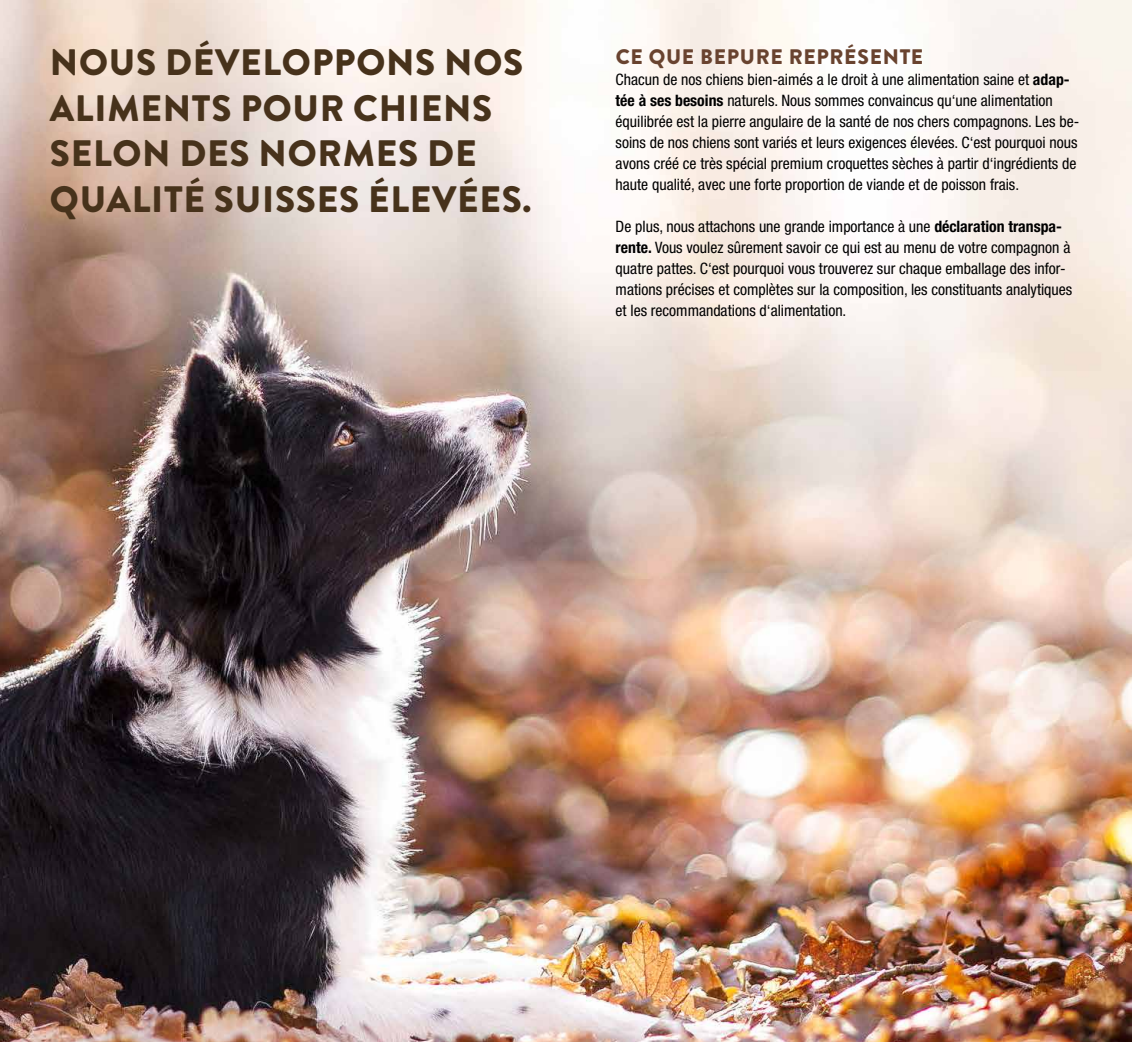
<style>
.page{position:relative;width:1132px;height:1042px;background:#fff}
.page>*{position:absolute;margin:0;border:0;box-sizing:border-box;transform-origin:0 0}
.t1{font:900 36.75px/45.5px "Brandon Grotesque";letter-spacing:.02em;color:#47321b}
.t2{font:900 21px "Brandon Grotesque";letter-spacing:.035em;color:#69432f}
.t3{font:condensed 15.75px/21px "Helvetica Neue LT Pro";color:#000}
.s1{font-weight:700}
</style>
<div class="page">
<img style="left:0;top:0;width:1131px;height:1042px">
<h1 class="t1" style="left:50px;top:40px;width:483px">NOUS DÉVELOPPONS NOS<br>ALIMENTS POUR CHIENS<br>SELON DES NORMES DE<br>QUALITÉ SUISSES ÉLEVÉES.</h1>
<h2 class="t2" style="left:615px;top:42px;width:309px">CE QUE BEPURE REPRÉSENTE</h2>
<p class="t3" style="left:615px;top:69px;width:465px">Chacun de nos chiens bien-aimés a le droit à une alimentation saine et <span class="s1">adap&shy;tée à ses besoins</span> naturels. Nous sommes convaincus qu‘une alimentation équilibrée est la pierre angulaire de la santé de nos chers compagnons. Les be&shy;soins de nos chiens sont variés et leurs exigences élevées. C‘est pourquoi nous avons créé ce très spécial premium croquettes sèches à partir d‘ingrédients de haute qualité, avec une forte proportion de viande et de poisson frais.</p>
<p class="t3" style="left:615px;top:216px;width:458px">De plus, nous attachons une grande importance à une <span class="s1">déclaration transpa&shy;rente.</span> Vous voulez sûrement savoir ce qui est au menu de votre compagnon à quatre pattes. C‘est pourquoi vous trouverez sur chaque emballage des infor&shy;mations précises et complètes sur la composition, les constituants analytiques et les recommandations d‘alimentation.</p>
</div>
